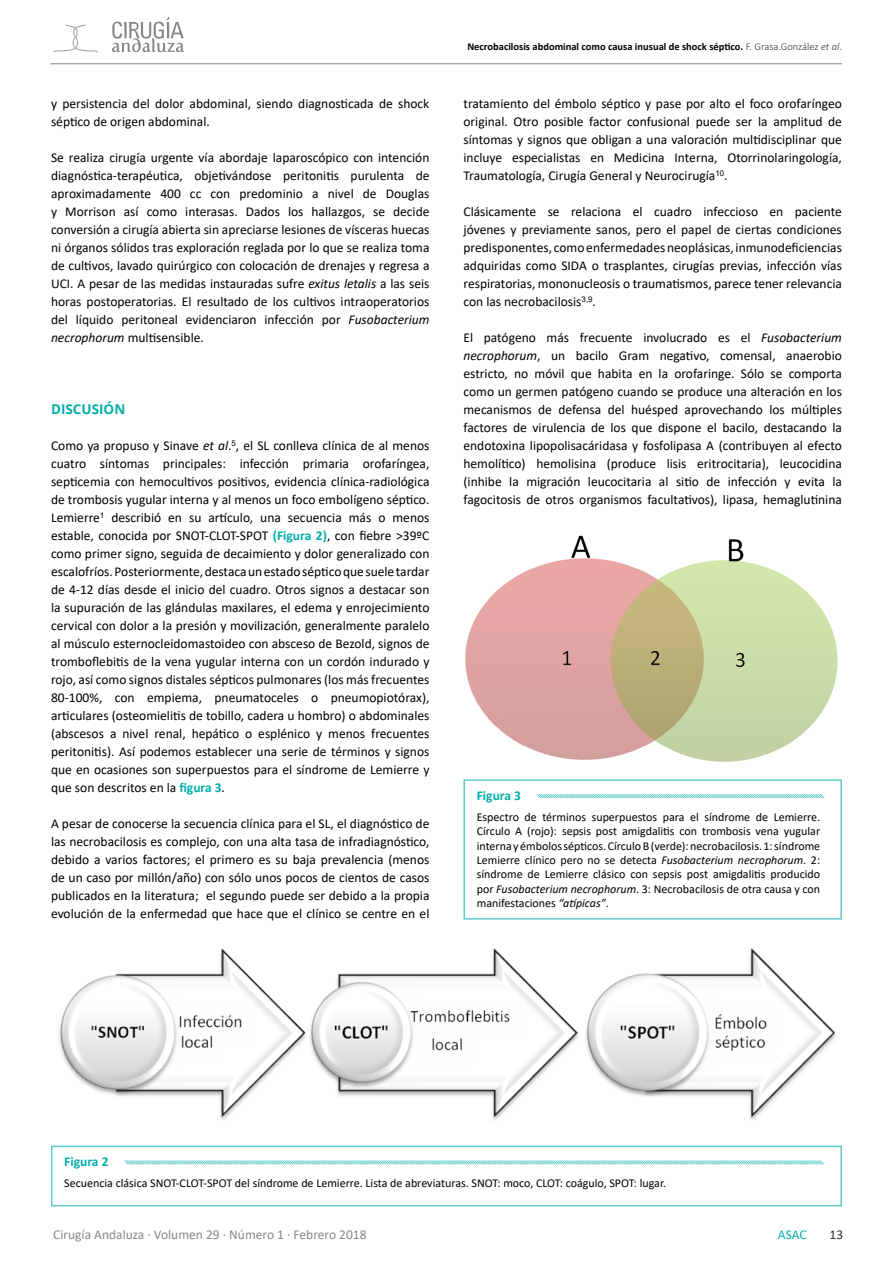
<style>
.page{position:relative;width:893px;height:1263px;background:#fff}
.page>*{position:absolute;margin:0;border:0;box-sizing:border-box;transform-origin:0 0}
.t1{font:13.5px/18px "Calibri";color:#000;text-align:justify}
.t2{font:13.5px "Calibri";color:#878787}
.t3{font:700 13.5px "Calibri";color:#00aeaa}
.t4{font:700 13.5px "Open Sans";color:#00aeaa}
.t5{font:13.5px "Calibri";color:#00aeaa}
.t6{font:13.5px "Calibri";color:#333}
.t7{font:12px/14.4px "Calibri";color:#000;text-align:justify}
.t8{font:700 10.5px "Calibri";color:#000}
.s1{font-style:italic}
.s2{font-weight:700;color:#00aeaa}
.s3{font-weight:300;color:#333}
.s4{font-weight:300;font-style:italic;color:#333}
</style>
<div class="page">
<svg style="left:53px;top:24px;width:45px;height:29px"></svg>
<svg style="left:112px;top:17px;width:72px;height:35px"></svg>
<hr style="left:50px;top:64px;width:792px;height:1px;background:#878787">
<img style="left:59px;top:948px;width:777px;height:173px">
<div style="left:51px;top:1145px;width:791px;height:61px;border:2px solid #5fcac9"></div>
<svg style="left:124px;top:1160px;width:700px;height:5px;background:#b0e4e4"></svg>
<img style="left:465px;top:535px;width:373px;height:227px">
<div style="left:463px;top:779px;width:379px;height:140px;border:2px solid #5fcac9"></div>
<svg style="left:536px;top:794px;width:289px;height:5px"></svg>
<p class="t1" style="left:51px;top:94px;width:380px">y persistencia del dolor abdominal, siendo diagnosticada de shock séptico de origen abdominal.</p>
<p class="t1" style="left:51px;top:148px;width:380px">Se realiza cirugía urgente vía abordaje laparoscópico con intención diagnóstica-terapéutica, objetivándose peritonitis purulenta de aproximadamente 400 cc con predominio a nivel de Douglas y Morrison así como interasas. Dados los hallazgos, se decide conversión a cirugía abierta sin apreciarse lesiones de vísceras huecas ni órganos sólidos tras exploración reglada por lo que se realiza toma de cultivos, lavado quirúrgico con colocación de drenajes y regresa a UCI. A pesar de las medidas instauradas sufre <span class="s1">exitus letalis</span> a las seis horas postoperatorias. El resultado de los cultivos intraoperatorios del líquido peritoneal evidenciaron infección por <span class="s1">Fusobacterium necrophorum</span> multisensible.</p>
<p class="t4" style="left:51px;top:400px;width:76px">DISCUSIÓN</p>
<p class="t1" style="left:51px;top:436px;width:380px">Como ya propuso y Sinave <span class="s1">et al</span>.<sup>5</sup>, el SL conlleva clínica de al menos cuatro síntomas principales: infección primaria orofaríngea, septicemia con hemocultivos positivos, evidencia clínica-radiológica de trombosis yugular interna y al menos un foco embolígeno séptico.<br>Lemierre<sup>1</sup> describió en su artículo, una secuencia más o menos estable, conocida por SNOT-CLOT-SPOT <span class="s2">(Figura 2)</span>, con fiebre &gt;39ºC como primer signo, seguida de decaimiento y dolor generalizado con escalofríos. Posteriormente, destaca un estado séptico que suele tardar de 4-12 días desde el inicio del cuadro. Otros signos a destacar son la supuración de las glándulas maxilares, el edema y enrojecimiento cervical con dolor a la presión y movilización, generalmente paralelo al músculo esternocleidomastoideo con absceso de Bezold, signos de tromboflebitis de la vena yugular interna con un cordón indurado y rojo, así como signos distales sépticos pulmonares (los más frecuentes 80-100%, con empiema, pneumatoceles o pneumopiotórax), articulares (osteomielitis de tobillo, cadera u hombro) o abdominales (abscesos a nivel renal, hepático o esplénico y menos frecuentes peritonitis). Así podemos establecer una serie de términos y signos que en ocasiones son superpuestos para el síndrome de Lemierre y que son descritos en la <span class="s2">figura 3</span>.</p>
<p class="t1" style="left:51px;top:814px;width:380px">A pesar de conocerse la secuencia clínica para el SL, el diagnóstico de las necrobacilosis es complejo, con una alta tasa de infradiagnóstico, debido a varios factores; el primero es su baja prevalencia (menos de un caso por millón/año) con sólo unos pocos de cientos de casos publicados en la literatura; el segundo puede ser debido a la propia evolución de la enfermedad que hace que el clínico se centre en el</p>
<p class="t8" style="left:467px;top:39px;width:376px">Necrobacilosis abdominal como causa inusual de shock séptico. <span class="s3">F. Grasa.González</span> <span class="s4">et al</span><span class="s3">.</span></p>
<p class="t1" style="left:463px;top:94px;width:380px">tratamiento del émbolo séptico y pase por alto el foco orofaríngeo original. Otro posible factor confusional puede ser la amplitud de síntomas y signos que obligan a una valoración multidisciplinar que incluye especialistas en Medicina Interna, Otorrinolaringología, Traumatología, Cirugía General y Neurocirugía<sup>10</sup>.</p>
<p class="t1" style="left:463px;top:202px;width:380px">Clásicamente se relaciona el cuadro infeccioso en paciente jóvenes y previamente sanos, pero el papel de ciertas condiciones predisponentes, como enfermedades neoplásicas, inmunodeficiencias adquiridas como SIDA o trasplantes, cirugías previas, infección vías respiratorias, mononucleosis o traumatismos, parece tener relevancia con las necrobacilosis<sup>3,9</sup>.</p>
<p class="t1" style="left:463px;top:328px;width:380px">El patógeno más frecuente involucrado es el <span class="s1">Fusobacterium necrophorum</span>, un bacilo Gram negativo, comensal, anaerobio estricto, no móvil que habita en la orofaringe. Sólo se comporta como un germen patógeno cuando se produce una alteración en los mecanismos de defensa del huésped aprovechando los múltiples factores de virulencia de los que dispone el bacilo, destacando la endotoxina lipopolisacáridasa y fosfolipasa A (contribuyen al efecto hemolítico) hemolisina (produce lisis eritrocitaria), leucocidina (inhibe la migración leucocitaria al sitio de infección y evita la fagocitosis de otros organismos facultativos), lipasa, hemaglutinina</p>
<p class="t3" style="left:477px;top:786px;width:46px">Figura 3</p>
<p class="t7" style="left:477px;top:809px;width:345px">Espectro de términos superpuestos para el síndrome de Lemierre.<br>Círculo A (rojo): sepsis post amigdalitis con trombosis vena yugular interna y émbolos sépticos. Círculo B (verde): necrobacilosis. 1: síndrome Lemierre clínico pero no se detecta <span class="s1">Fusobacterium necrophorum</span>. 2: síndrome de Lemierre clásico con sepsis post amigdalitis producido por <span class="s1">Fusobacterium necrophorum</span>. 3: Necrobacilosis de otra causa y con manifestaciones <span class="s1">“atípicas”</span>.</p>
<p class="t3" style="left:64px;top:1152px;width:46px">Figura 2</p>
<p class="t7" style="left:64px;top:1175px;width:603px">Secuencia clásica SNOT-CLOT-SPOT del síndrome de Lemierre. Lista de abreviaturas. SNOT: moco, CLOT: coágulo, SPOT: lugar.</p>
<p class="t2" style="left:53px;top:1225px;width:315px">Cirugía Andaluza · Volumen 29 · Número 1 · Febrero 2018</p>
<p class="t5" style="left:778px;top:1225px;width:30px">ASAC</p>
<p class="t6" style="left:830px;top:1225px;width:15px">13</p>
</div>
